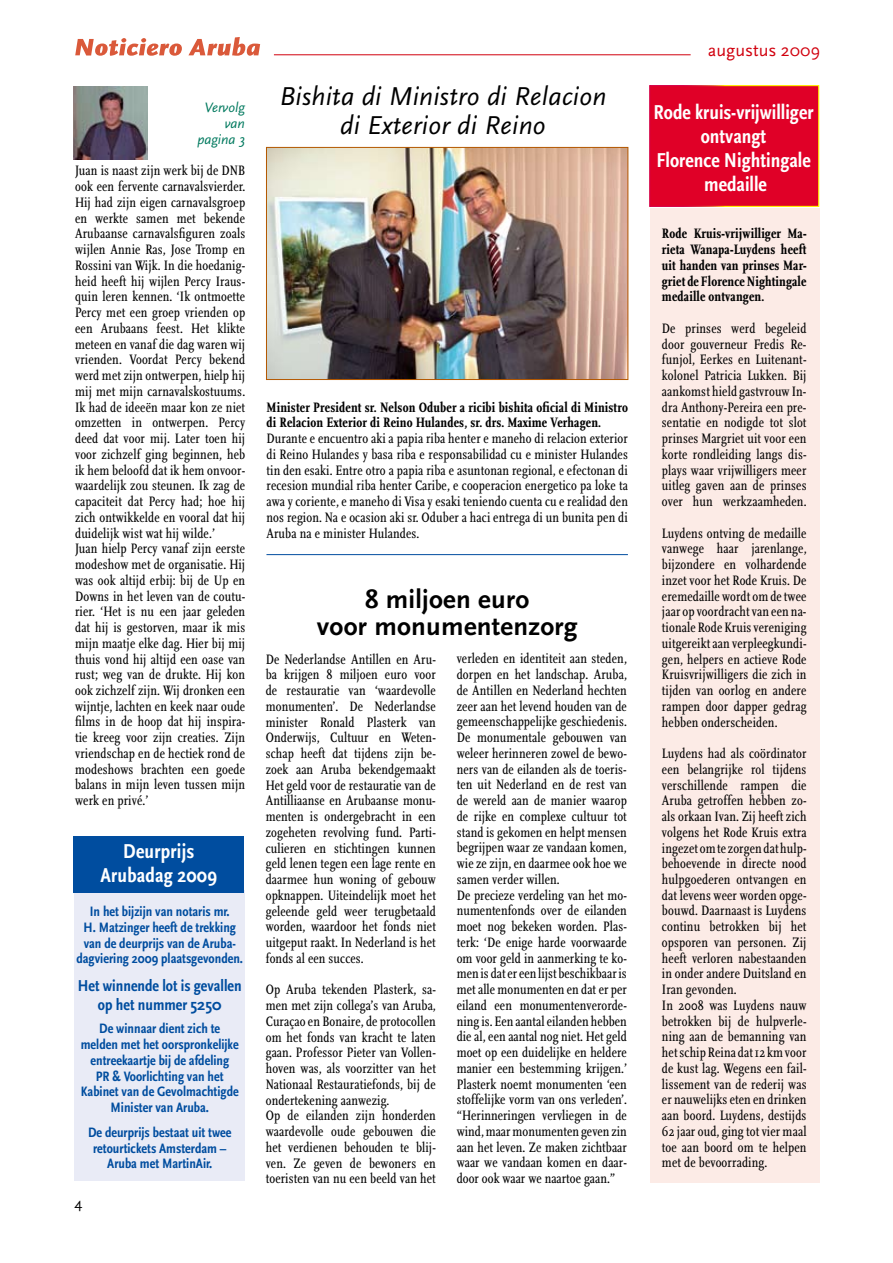
<style>
.page{position:relative;width:893px;height:1263px;background:#fff}
.page>*{position:absolute;margin:0;border:0;box-sizing:border-box;transform-origin:0 0}
.t1{font:italic 27px/28.5px "Scala Sans";letter-spacing:.01em;color:#000;text-align:center}
.t2{font:700 27px/27px "Scala Sans";letter-spacing:.01em;color:#000;text-align:center}
.t3{font:21px/24px "Scala Sans Bold Con";color:#fff;text-align:center}
.t4{font:18px "Scala Sans";color:#d1010e}
.t5{font:16.5px/19.5px "Scala Sans Bold Con";color:#004d9f;text-align:center}
.t6{font:15px "Scala Sans";color:#000}
.t7{font:14.25px/15.8px "Scala Regular Con";letter-spacing:.01em;color:#000;text-align:justify}
.t8{font:14.25px/15.8px "Scala Sans Bold Con";color:#004d9f;text-align:center}
.t9{font:14.25px/15.8px "Scala Bold Con";letter-spacing:.01em;color:#000;text-align:justify}
.t10{font:italic 14.25px/15.8px "Scala Sans";color:#00795e;text-align:right}
.s1{font-family:"Scala Sans";font-weight:700}
</style>
<div class="page">
<div style="left:75px;top:891px;width:170px;height:290px;background:#e9ebf6"></div>
<div style="left:650px;top:208px;width:170px;height:974px;background:#fcebe6"></div>
<div style="left:649px;top:85px;width:171px;height:122px;background:#e00027"></div>
<svg style="left:75px;top:38px;width:107px;height:18px"></svg>
<svg style="left:188px;top:37px;width:72px;height:19px"></svg>
<hr style="left:274px;top:54px;width:417px;height:1px;background:#d1010e">
<div style="left:74px;top:837px;width:170px;height:56px;background:#004d9f"></div>
<img style="left:268px;top:149px;width:358px;height:229px">
<div style="left:266px;top:147px;width:362px;height:233px;border:1px solid #b45800"></div>
<hr style="left:266px;top:554px;width:362px;height:1px;background:#004d9f">
<img style="left:74px;top:86px;width:74px;height:74px">
<p class="t10" style="left:197px;top:100px;width:49px">Vervolg van pagina 3</p>
<p class="t7" style="left:75px;top:163px;width:172px;text-align:left">Juan is naast zijn werk bij de DNB ook een fervente carnavalsvierder.<br>Hij had zijn eigen carnavalsgroep en werkte samen met bekende<br>Arubaanse carnavalsfiguren zoals wijlen Annie Ras, Jose Tromp en<br>Rossini van Wijk. In die hoedanig&shy;heid heeft hij wijlen Percy Iraus&shy;quin leren kennen. ‘Ik ontmoette<br>Percy met een groep vrienden op een Arubaans feest. Het klikte meteen en vanaf die dag waren wij vrienden. Voordat Percy bekend werd met zijn ontwerpen, hielp hij mij met mijn carnavalskostuums.<br>Ik had de ideeën maar kon ze niet omzetten in ontwerpen. Percy deed dat voor mij. Later toen hij voor zichzelf ging beginnen, heb ik hem beloofd dat ik hem onvoor&shy;waardelijk zou steunen. Ik zag de capaciteit dat Percy had; hoe hij zich ontwikkelde en vooral dat hij duidelijk wist wat hij wilde.’<br>Juan hielp Percy vanaf zijn eerste modeshow met de organisatie. Hij was ook altijd erbij: bij de Up en<br>Downs in het leven van de coutu&shy;rier. ‘Het is nu een jaar geleden dat hij is gestorven, maar ik mis mijn maatje elke dag. Hier bij mij thuis vond hij altijd een oase van rust; weg van de drukte. Hij kon ook zichzelf zijn. Wij dronken een wijntje, lachten en keek naar oude films in de hoop dat hij inspira&shy;tie kreeg voor zijn creaties. Zijn vriendschap en de hectiek rond de modeshows brachten een goede balans in mijn leven tussen mijn werk en privé.’</p>
<h2 class="t3" style="left:100px;top:840px;width:118px">Deurprijs<br>Arubadag 2009</h2>
<p class="t8" style="left:76px;top:904px;width:168px">In het bijzijn van notaris mr.<br>H. Matzinger heeft de trekking van de deurprijs van de Aruba&shy;dagviering 2009 plaatsgevonden.</p>
<p class="t5" style="left:78px;top:976px;width:165px">Het winnende lot is gevallen op het nummer <span class="s1">5250</span></p>
<p class="t8" style="left:81px;top:1021px;width:160px">De winnaar dient zich te melden met het oorspronkelijke entreekaartje bij de afdeling<br>PR &amp; Voorlichting van het<br>Kabinet van de Gevolmachtigde<br>Minister van Aruba.</p>
<p class="t8" style="left:88px;top:1124px;width:145px">De deurprijs bestaat uit twee retourtickets Amsterdam –<br>Aruba met MartinAir.</p>
<p class="t6" style="left:74px;top:1195px;width:9px">4</p>
<h1 class="t1" style="left:279px;top:83px;width:329px">Bishita di Ministro di Relacion di Exterior di Reino</h1>
<p class="t9" style="left:266px;top:399px;width:363px">Minister President sr. Nelson Oduber a ricibi bishita oficial di Ministro di Relacion Exterior di Reino Hulandes, sr. drs. Maxime Verhagen.</p>
<p class="t7" style="left:266px;top:431px;width:363px">Durante e encuentro aki a papia riba henter e maneho di relacion exterior di Reino Hulandes y basa riba e responsabilidad cu e minister Hulandes tin den esaki. Entre otro a papia riba e asuntonan regional, e efectonan di recesion mundial riba henter Caribe, e cooperacion energetico pa loke ta awa y coriente, e maneho di Visa y esaki teniendo cuenta cu e realidad den nos region. Na e ocasion aki sr. Oduber a haci entrega di un bunita pen di Aruba na e minister Hulandes.</p>
<h1 class="t2" style="left:317px;top:586px;width:262px">8 miljoen euro<br>voor monumentenzorg</h1>
<p class="t7" style="left:266px;top:651px;width:172px">De Nederlandse Antillen en Aru&shy;ba krijgen 8 miljoen euro voor de restauratie van ‘waardevolle monumenten’. De Nederlandse minister Ronald Plasterk van Onderwijs, Cultuur en Weten&shy;schap heeft dat tijdens zijn be&shy;zoek aan Aruba bekendgemaakt Het geld voor de restauratie van de Antilliaanse en Arubaanse monu&shy;menten is ondergebracht in een zogeheten revolving fund. Parti&shy;culieren en stichtingen kunnen geld lenen tegen een lage rente en daarmee hun woning of gebouw opknappen. Uiteindelijk moet het geleende geld weer terugbetaald worden, waardoor het fonds niet uitgeput raakt. In Nederland is het fonds al een succes.</p>
<p class="t7" style="left:266px;top:982px;width:172px;text-align:left">Op Aruba tekenden Plasterk, sa&shy;men met zijn collega’s van Aruba,<br>Curaçao en Bonaire, de protocollen om het fonds van kracht te laten gaan. Professor Pieter van Vollen&shy;hoven was, als voorzitter van het<br>Nationaal Restauratiefonds, bij de ondertekening aanwezig.<br>Op de eilanden zijn honderden waardevolle oude gebouwen die het verdienen behouden te blij&shy;ven. Ze geven de bewoners en toeristen van nu een beeld van het</p>
<p class="t7" style="left:457px;top:651px;width:172px;text-align:left">verleden en identiteit aan steden, dorpen en het landschap. Aruba, de Antillen en Nederland hechten zeer aan het levend houden van de gemeenschappelijke geschiedenis.<br>De monumentale gebouwen van weleer herinneren zowel de bewo&shy;ners van de eilanden als de toeris&shy;ten uit Nederland en de rest van de wereld aan de manier waarop de rijke en complexe cultuur tot stand is gekomen en helpt mensen begrijpen waar ze vandaan komen, wie ze zijn, en daarmee ook hoe we samen verder willen.<br>De precieze verdeling van het mo&shy;numentenfonds over de eilanden moet nog bekeken worden. Plas&shy;terk: ‘De enige harde voorwaarde om voor geld in aanmerking te ko&shy;men is dat er een lijst beschikbaar is met alle monumenten en dat er per eiland een monumentenverorde&shy;ning is. Een aantal eilanden hebben die al, een aantal nog niet. Het geld moet op een duidelijke en heldere manier een bestemming krijgen.’<br>Plasterk noemt monumenten ‘een stoffelijke vorm van ons verleden’. “Herinneringen vervliegen in de wind, maar monumenten geven zin aan het leven. Ze maken zichtbaar waar we vandaan komen en daar&shy;door ook waar we naartoe gaan.”</p>
<p class="t4" style="left:708px;top:40px;width:114px">augustus 2009</p>
<h2 class="t3" style="left:654px;top:101px;width:161px">Rode kruis-vrijwilliger ontvangt<br>Florence Nightingale medaille</h2>
<p class="t9" style="left:662px;top:226px;width:146px">Rode Kruis-vrijwilliger Ma&shy;rieta Wanapa-Luydens heeft uit handen van prinses Mar&shy;griet de Florence Nightingale medaille ontvangen.</p>
<p class="t7" style="left:662px;top:321px;width:146px">De prinses werd begeleid door gouverneur Fredis Re&shy;funjol, Eerkes en Luitenant&shy;kolonel Patricia Lukken. Bij aankomst hield gastvrouw In&shy;dra Anthony-Pereira een pre&shy;sentatie en nodigde tot slot prinses Margriet uit voor een korte rondleiding langs dis&shy;plays waar vrijwilligers meer uitleg gaven aan de prinses over hun werkzaamheden.</p>
<p class="t7" style="left:662px;top:525px;width:146px">Luydens ontving de medaille vanwege haar jarenlange, bijzondere en volhardende inzet voor het Rode Kruis. De eremedaille wordt om de twee jaar op voordracht van een na&shy;tionale Rode Kruis vereniging uitgereikt aan verpleegkundi&shy;gen, helpers en actieve Rode Kruisvrijwilligers die zich in tijden van oorlog en andere rampen door dapper gedrag hebben onderscheiden.</p>
<p class="t7" style="left:662px;top:746px;width:146px;text-align:left">Luydens had als coördinator een belangrijke rol tijdens verschillende rampen die<br>Aruba getroffen hebben zo&shy;als orkaan Ivan. Zij heeft zich volgens het Rode Kruis extra ingezet om te zorgen dat hulp&shy;behoevende in directe nood hulpgoederen ontvangen en dat levens weer worden opge&shy;bouwd. Daarnaast is Luydens continu betrokken bij het opsporen van personen. Zij heeft verloren nabestaanden in onder andere Duitsland en<br>Iran gevonden.<br>In 2008 was Luydens nauw betrokken bij de hulpverle&shy;ning aan de bemanning van het schip Reina dat 12 km voor de kust lag. Wegens een fail&shy;lissement van de rederij was er nauwelijks eten en drinken aan boord. Luydens, destijds<br>62 jaar oud, ging tot vier maal toe aan boord om te helpen met de bevoorrading.</p>
</div>
